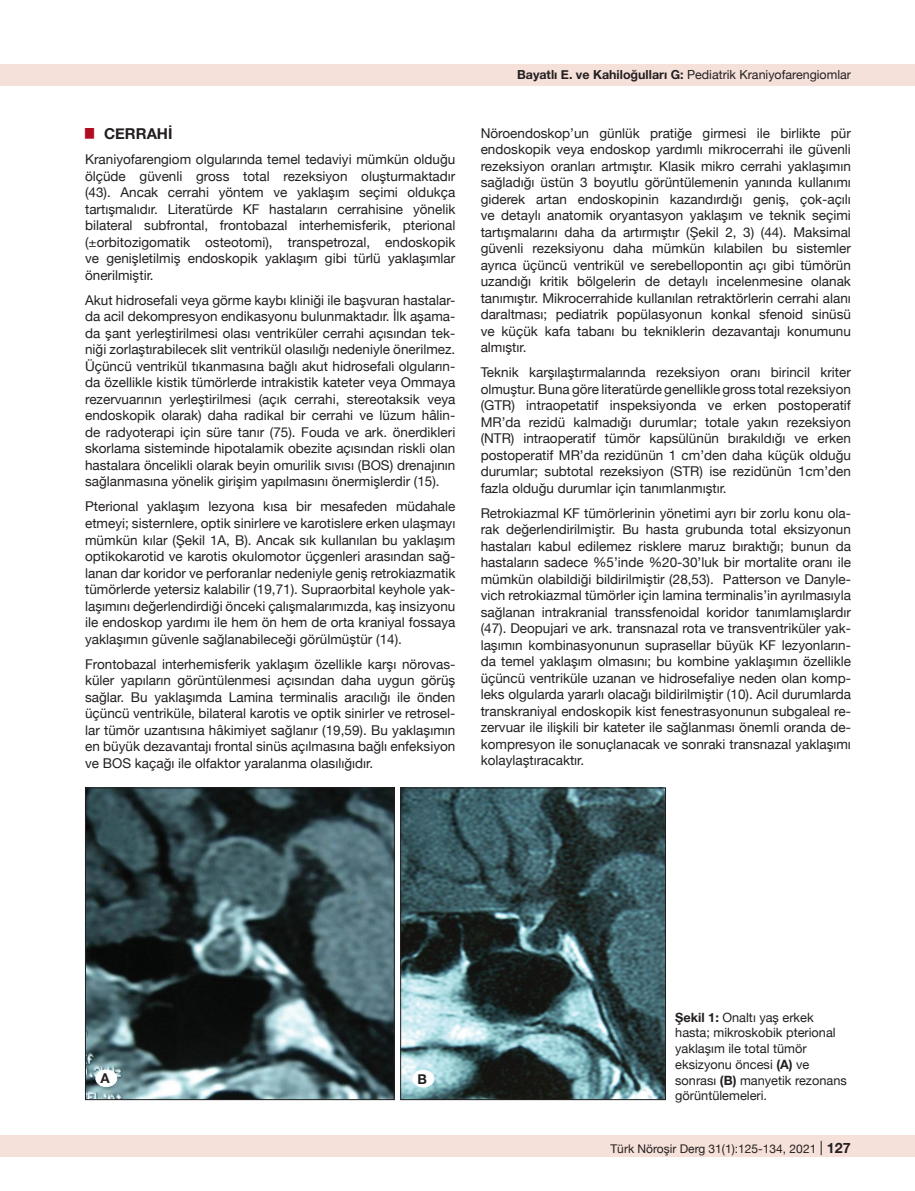
<style>
.page{position:relative;width:915px;height:1191px;background:#fff}
.page>*{position:absolute;margin:0;border:0;box-sizing:border-box;transform-origin:0 0}
.t1{font:700 15px "Helvetica Neue";color:#231f20}
.t2{font:13.5px/16.5px "Helvetica Neue";color:#231f20;text-align:justify}
.t3{font:700 13.5px "Helvetica Neue";color:#231f20}
.t4{font:12.75px/15.8px "Helvetica Neue";color:#231f20}
.t5{font:12.45px "Helvetica Neue";color:#231f20}
.t6{font:12px "Helvetica Neue";color:#231f20}
.s1{font-weight:700}
.s2{font-size:14.25px}
.s3{font-weight:700;font-size:14.25px}
</style>
<div class="page">
<div style="left:0;top:1135px;width:914px;height:22px;background:#f6e1da"></div>
<div style="left:0;top:64px;width:914px;height:21px;background:#f6e1da"></div>
<img style="left:87px;top:789px;width:305px;height:309px">
<div style="left:85px;top:787px;width:309px;height:313px;border:1px solid #231f20"></div>
<img style="left:402px;top:789px;width:261px;height:309px">
<div style="left:400px;top:787px;width:265px;height:313px;border:1px solid #231f20"></div>
<div style="left:96px;top:1070px;width:21px;height:16px;background:#fff;border-radius:50%"></div>
<div style="left:96px;top:1069px;width:21px;height:17px;border:1px solid #fff;border-radius:50%"></div>
<div style="left:413px;top:1070px;width:21px;height:17px;background:#fff;border-radius:50%"></div>
<div style="left:412px;top:1070px;width:22px;height:17px;border:1px solid #fff;border-radius:50%"></div>
<p class="t1" style="left:85px;top:122px;width:89px"><sup>█</sup> CERRAHI</p>
<p class="t2" style="left:85px;top:152px;width:371px">Kraniyofarengiom olgularında temel tedaviyi mümkün olduğu ölçüde güvenli gross total rezeksiyon oluşturmaktadır (43). Ancak cerrahi yöntem ve yaklaşım seçimi oldukça tartışmalıdır. Literatürde KF hastaların cerrahisine yönelik bilateral subfrontal, frontobazal interhemisferik, pterional (±orbitozigomatik osteotomi), transpetrozal, endoskopik ve genişletilmiş endoskopik yaklaşım gibi türlü yaklaşımlar önerilmiştir.</p>
<p class="t2" style="left:85px;top:293px;width:371px">Akut hidrosefali veya görme kaybı kliniği ile başvuran hastalar&shy;da acil dekompresyon endikasyonu bulunmaktadır. İlk aşama&shy;da şant yerleştirilmesi olası ventriküler cerrahi açısından tek&shy;niği zorlaştırabilecek slit ventrikül olasılığı nedeniyle önerilmez.<br>Üçüncü ventrikül tıkanmasına bağlı akut hidrosefali olguların&shy;da özellikle kistik tümörlerde intrakistik kateter veya Ommaya rezervuarının yerleştirilmesi (açık cerrahi, stereotaksik veya endoskopik olarak) daha radikal bir cerrahi ve lüzum hâlin&shy;de radyoterapi için süre tanır (75). Fouda ve ark. önerdikleri skorlama sisteminde hipotalamik obezite açısından riskli olan hastalara öncelikli olarak beyin omurilik sıvısı (BOS) drenajının sağlanmasına yönelik girişim yapılmasını önermişlerdir (15).</p>
<p class="t2" style="left:85px;top:499px;width:371px">Pterional yaklaşım lezyona kısa bir mesafeden müdahale etmeyi; sisternlere, optik sinirlere ve karotislere erken ulaşmayı mümkün kılar (Şekil 1A, B). Ancak sık kullanılan bu yaklaşım optikokarotid ve karotis okulomotor üçgenleri arasından sağ&shy;lanan dar koridor ve perforanlar nedeniyle geniş retrokiazmatik tümörlerde yetersiz kalabilir (19,71). Supraorbital keyhole yak&shy;laşımını değerlendirdiği önceki çalışmalarımızda, kaş insizyonu ile endoskop yardımı ile hem ön hem de orta kraniyal fossaya yaklaşımın güvenle sağlanabileceği görülmüştür (14).</p>
<p class="t2" style="left:85px;top:656px;width:371px">Frontobazal interhemisferik yaklaşım özellikle karşı nörovas&shy;küler yapıların görüntülenmesi açısından daha uygun görüş sağlar. Bu yaklaşımda Lamina terminalis aracılığı ile önden üçüncü ventriküle, bilateral karotis ve optik sinirler ve retrosel&shy;lar tümör uzantısına hâkimiyet sağlanır (19,59). Bu yaklaşımın en büyük dezavantajı frontal sinüs açılmasına bağlı enfeksiyon ve BOS kaçağı ile olfaktor yaralanma olasılığıdır.</p>
<p class="t5" style="left:517px;top:66px;width:335px"><span class="s1">Bayatlı E. ve Kahiloğulları G:</span> Pediatrik Kraniyofarengiomlar</p>
<p class="t2" style="left:480px;top:125px;width:371px">Nöroendoskop’un günlük pratiğe girmesi ile birlikte pür endoskopik veya endoskop yardımlı mikrocerrahi ile güvenli rezeksiyon oranları artmıştır. Klasik mikro cerrahi yaklaşımın sağladığı üstün 3 boyutlu görüntülemenin yanında kullanımı giderek artan endoskopinin kazandırdığı geniş, çok-açılı ve detaylı anatomik oryantasyon yaklaşım ve teknik seçimi tartışmalarını daha da artırmıştır (Şekil 2, 3) (44). Maksimal güvenli rezeksiyonu daha mümkün kılabilen bu sistemler ayrıca üçüncü ventrikül ve serebellopontin açı gibi tümörün uzandığı kritik bölgelerin de detaylı incelenmesine olanak tanımıştır. Mikrocerrahide kullanılan retraktörlerin cerrahi alanı daraltması; pediatrik popülasyonun konkal sfenoid sinüsü ve küçük kafa tabanı bu tekniklerin dezavantajı konumunu almıştır.</p>
<p class="t2" style="left:480px;top:365px;width:371px">Teknik karşılaştırmalarında rezeksiyon oranı birincil kriter olmuştur. Buna göre literatürde genellikle gross total rezeksiyon (GTR) intraopetatif inspeksiyonda ve erken postoperatif MR’da rezidü kalmadığı durumlar; totale yakın rezeksiyon (NTR) intraoperatif tümör kapsülünün bırakıldığı ve erken postoperatif MR’da rezidünün 1 cm’den daha küçük olduğu durumlar; subtotal rezeksiyon (STR) ise rezidünün 1cm’den fazla olduğu durumlar için tanımlanmıştır.</p>
<p class="t2" style="left:480px;top:505px;width:371px">Retrokiazmal KF tümörlerinin yönetimi ayrı bir zorlu konu ola&shy;rak değerlendirilmiştir. Bu hasta grubunda total eksizyonun hastaları kabul edilemez risklere maruz bıraktığı; bunun da hastaların sadece %5’inde %20-30’luk bir mortalite oranı ile mümkün olabildiği bildirilmiştir (28,53). Patterson ve Danyle&shy;vich retrokiazmal tümörler için lamina terminalis’in ayrılmasıyla sağlanan intrakranial transsfenoidal koridor tanımlamışlardır (47). Deopujari ve ark. transnazal rota ve transventriküler yak&shy;laşımın kombinasyonunun suprasellar büyük KF lezyonların&shy;da temel yaklaşım olmasını; bu kombine yaklaşımın özellikle üçüncü ventriküle uzanan ve hidrosefaliye neden olan komp&shy;leks olgularda yararlı olacağı bildirilmiştir (10). Acil durumlarda transkraniyal endoskopik kist fenestrasyonunun subgaleal re&shy;zervuar ile ilişkili bir kateter ile sağlanması önemli oranda de&shy;kompresyon ile sonuçlanacak ve sonraki transnazal yaklaşımı kolaylaştıracaktır.</p>
<p class="t3" style="left:100px;top:1068px;width:11px">A</p>
<p class="t3" style="left:417px;top:1068px;width:11px">B</p>
<p class="t4" style="left:675px;top:1010px;width:173px"><span class="s1">Şekil 1:</span> Onaltı yaş erkek hasta; mikroskobik pterional yaklaşım ile total tümör eksizyonu öncesi <span class="s1">(A)</span> ve sonrası <span class="s1">(B)</span> manyetik rezonans görüntülemeleri.</p>
<p class="t6" style="left:610px;top:1140px;width:263px">Türk Nöroşir Derg 31(1):125-134, 2021 <span class="s2">|</span> <span class="s3">127127</span></p>
</div>
